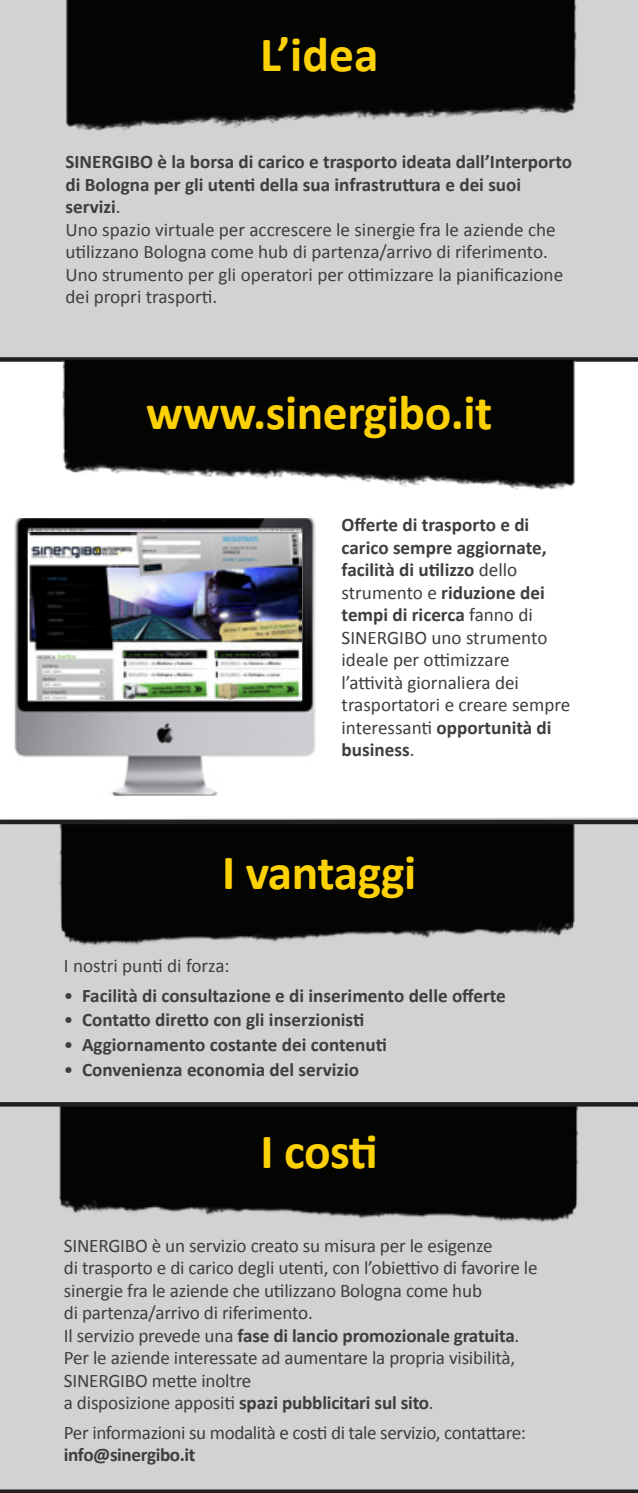
<style>
.page{position:relative;width:638px;height:1493px;background:#fff}
.page>*{position:absolute;margin:0;border:0;box-sizing:border-box;transform-origin:0 0}
.t1{font:700 49.5px "Calibri";letter-spacing:-.01em;color:#fed105}
.t2{font:19.12px/22.5px "Calibri";letter-spacing:-.01em;color:#3e3e3f}
.t3{font:700 19.12px/22.5px "Calibri";color:#3e3e3f}
.s1{font-weight:400}
.s2{font-weight:700}
</style>
<div class="page">
<div style="left:0;top:0;width:637px;height:1493px;background:#d1d2d4"></div>
<div style="left:0;top:362px;width:637px;height:463px;background:#fff"></div>
<img style="left:66px;top:0;width:511px;height:131px">
<div style="left:0;top:357px;width:637px;height:5px;background:#231f20"></div>
<img style="left:54px;top:360px;width:546px;height:169px">
<img style="left:51px;top:824px;width:549px;height:122px">
<img style="left:59px;top:1107px;width:520px;height:116px">
<hr style="left:0;top:820px;width:637px;height:4px;background:#231f20">
<svg style="left:0;top:1102px;width:637px;height:4px;background:#272324"></svg>
<svg style="left:0;top:1489px;width:637px;height:4px;background:#393536"></svg>
<img style="left:13px;top:518px;width:303px;height:278px">
<img style="left:28px;top:532px;width:273px;height:167px">
<p class="t1" style="left:260px;top:23px;width:120px">L’idea</p>
<p class="t3" style="left:65px;top:150px;width:508px">SINERGIBO è la borsa di carico e trasporto ideata dall’Interporto di Bologna per gli utenti della sua infrastruttura e dei suoi servizi<span class="s1">.</span></p>
<p class="t2" style="left:65px;top:218px;width:491px">Uno spazio virtuale per accrescere le sinergie fra le aziende che utilizzano Bologna come hub di partenza/arrivo di riferimento.</p>
<p class="t2" style="left:65px;top:263px;width:499px">Uno strumento per gli operatori per ottimizzare la pianificazione dei propri trasporti.</p>
<p class="t1" style="left:146px;top:381px;width:347px">www.sinergibo.it</p>
<p class="t2" style="left:341px;top:513px;width:230px"><span class="s2">Offerte di trasporto e di carico sempre aggiornate, facilità di utilizzo</span> dello strumento e <span class="s2">riduzione dei tempi di ricerca</span> fanno di<br>SINERGIBO uno strumento ideale per ottimizzare l’attività giornaliera dei trasportatori e creare sempre interessanti <span class="s2">opportunità di business</span>.</p>
<p class="t1" style="left:222px;top:840px;width:195px">I vantaggi</p>
<p class="t2" style="left:64px;top:955px;width:167px">I nostri punti di forza:</p>
<p class="t3" style="left:64px;top:984px;width:443px"><span class="s1">•</span> Facilità di consultazione e di inserimento delle offerte</p>
<p class="t3" style="left:64px;top:1008px;width:302px"><span class="s1">•</span> Contatto diretto con gli inserzionisti</p>
<p class="t3" style="left:64px;top:1033px;width:324px"><span class="s1">•</span> Aggiornamento costante dei contenuti</p>
<p class="t3" style="left:64px;top:1058px;width:296px"><span class="s1">•</span> Convenienza economia del servizio</p>
<p class="t1" style="left:260px;top:1120px;width:119px">I costi</p>
<p class="t2" style="left:64px;top:1234px;width:475px">SINERGIBO è un servizio creato su misura per le esigenze<br>di trasporto e di carico degli utenti, con l’obiettivo di favorire le sinergie fra le aziende che utilizzano Bologna come hub<br>di partenza/arrivo di riferimento.</p>
<p class="t3" style="left:64px;top:1324px;width:457px"><span class="s1">Il servizio prevede una</span> fase di lancio promozionale gratuita<span class="s1">.</span></p>
<p class="t2" style="left:64px;top:1347px;width:452px">Per le aziende interessate ad aumentare la propria visibilità,<br>SINERGIBO mette inoltre</p>
<p class="t3" style="left:64px;top:1392px;width:371px"><span class="s1">a disposizione appositi</span> spazi pubblicitari sul sito<span class="s1">.</span></p>
<p class="t2" style="left:64px;top:1421px;width:463px">Per informazioni su modalità e costi di tale servizio, contattare: <span class="s2">info@sinergibo.it</span></p>
</div>
